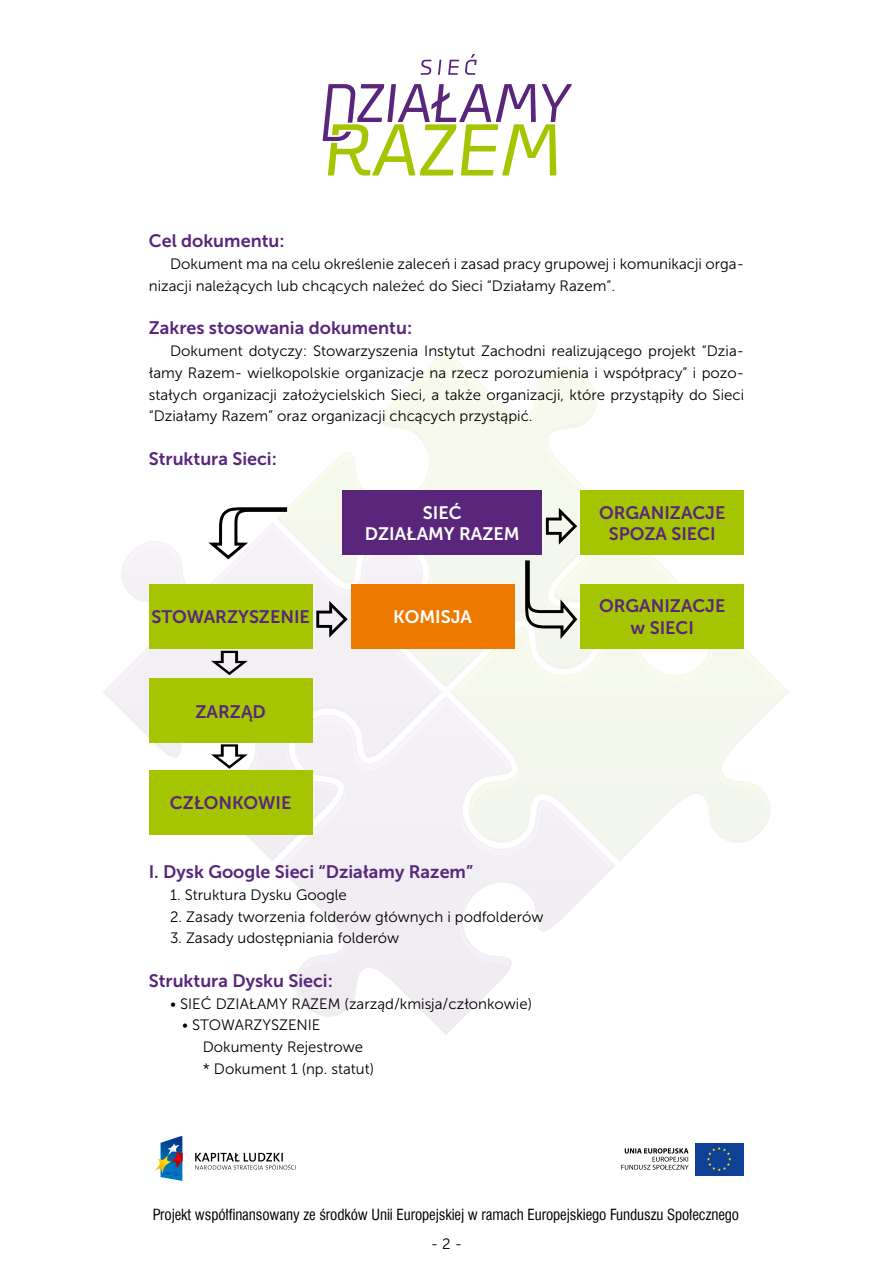
<style>
.page{position:relative;width:893px;height:1263px;background:#fff}
.page>*{position:absolute;margin:0;border:0;box-sizing:border-box;transform-origin:0 0}
.t1{font:18px/21.8px "Museo Sans 700";color:#59267b;text-align:center}
.t2{font:18px/21.8px "Museo Sans 700";color:#fff;text-align:center}
.t3{font:15px/21.8px "Museo Sans 300";color:#000}
.t4{font:15px "Swis 721 Cn EU";letter-spacing:-.005em;color:#000}
</style>
<div class="page">
<svg style="left:290px;top:351px;width:307px;height:154px"></svg>
<svg style="left:548px;top:398px;width:49px;height:41px"></svg>
<svg style="left:380px;top:418px;width:49px;height:41px"></svg>
<svg style="left:195px;top:1153px;width:101px;height:17px"></svg>
<svg style="left:155px;top:1136px;width:27px;height:45px"></svg>
<div style="left:695px;top:1143px;width:49px;height:32px;background:#0e4096"></div>
<svg style="left:707px;top:1147px;width:24px;height:24px"></svg>
<svg style="left:621px;top:1148px;width:68px;height:22px"></svg>
<svg style="left:323px;top:84px;width:249px;height:91px"></svg>
<svg style="left:421px;top:60px;width:10px;height:15px"></svg>
<svg style="left:438px;top:60px;width:3px;height:15px"></svg>
<svg style="left:448px;top:60px;width:11px;height:15px"></svg>
<svg style="left:465px;top:54px;width:12px;height:21px"></svg>
<div style="left:342px;top:490px;width:200px;height:65px;background:#59267b"></div>
<div style="left:580px;top:490px;width:164px;height:65px;background:#a5c500"></div>
<svg style="left:103px;top:505px;width:686px;height:359px"></svg>
<p class="t1" style="left:149px;top:230px;width:137px">Cel dokumentu:</p>
<p class="t3" style="left:149px;top:253px;width:597px;text-indent:21px">Dokument ma na celu określenie zaleceń i zasad pracy grupowej i komunikacji orga&shy;nizacji należących lub chcących należeć do Sieci “Działamy Razem”.</p>
<p class="t1" style="left:149px;top:317px;width:265px">Zakres stosowania dokumentu:</p>
<p class="t3" style="left:149px;top:340px;width:597px;text-align:justify;text-indent:21px">Dokument dotyczy: Stowarzyszenia Instytut Zachodni realizującego projekt “Dzia&shy;łamy Razem- wielkopolskie organizacje na rzecz porozumienia i współpracy” i pozo&shy;stałych organizacji założycielskich Sieci, a także organizacji, które przystąpiły do Sieci “Działamy Razem” oraz organizacji chcących przystąpić.</p>
<p class="t1" style="left:149px;top:448px;width:130px">Struktura Sieci:</p>
<p class="t2" style="left:365px;top:501px;width:156px">SIEĆ<br>DZIAŁAMY RAZEM</p>
<p class="t1" style="left:599px;top:501px;width:128px">ORGANIZACJE<br>SPOZA SIECI</p>
<p class="t1" style="left:151px;top:606px;width:160px">STOWARZYSZENIE</p>
<p class="t1" style="left:196px;top:700px;width:72px">ZARZĄD</p>
<p class="t1" style="left:170px;top:792px;width:123px">CZŁONKOWIE</p>
<p class="t2" style="left:393px;top:606px;width:80px">KOMISJA</p>
<p class="t1" style="left:149px;top:861px;width:326px">I. Dysk Google Sieci “Działamy Razem”</p>
<p class="t3" style="left:170px;top:884px;width:178px">1. Struktura Dysku Google</p>
<p class="t3" style="left:170px;top:906px;width:375px">2. Zasady tworzenia folderów głównych i podfolderów</p>
<p class="t3" style="left:170px;top:927px;width:231px">3. Zasady udostępniania folderów</p>
<p class="t1" style="left:149px;top:970px;width:186px">Struktura Dysku Sieci:</p>
<p class="t3" style="left:170px;top:993px;width:363px">• SIEĆ DZIAŁAMY RAZEM (zarząd/kmisja/członkowie)</p>
<p class="t3" style="left:203px;top:1014px;width:173px;text-indent:-21px">• STOWARZYSZENIE<br>Dokumenty Rejestrowe<br>* Dokument 1 (np. statut)</p>
<p class="t1" style="left:599px;top:595px;width:128px">ORGANIZACJE w SIECI</p>
<p class="t4" style="left:153px;top:1204px;width:588px">Projekt współfinansowany ze środków Unii Europejskiej w ramach Europejskiego Funduszu Społecznego</p>
<p class="t3" style="left:431px;top:1233px;width:33px">- 2 -</p>
</div>
